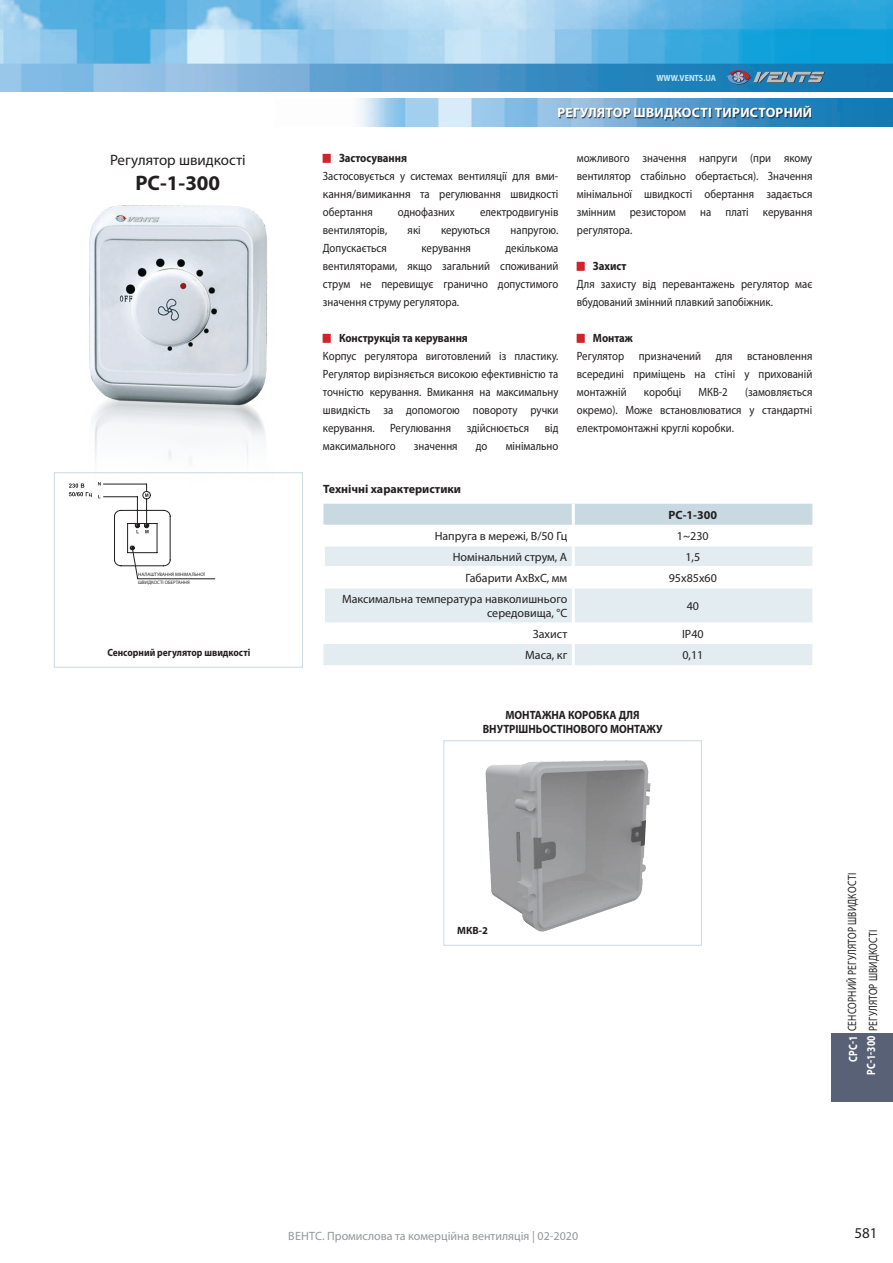
<style>
.page{position:relative;width:893px;height:1263px;background:#fff}
.page>*{position:absolute;margin:0;border:0;box-sizing:border-box;transform-origin:0 0}
.t1{font:700 21px "Myriad Pro";color:#231f20}
.t2{font:15px "Myriad Pro";color:#231f20}
.t3{font:700 13.5px "Myriad Pro";letter-spacing:.02em;color:#fff}
.t4{font:12px/18px "Myriad Pro";color:#231f20;text-align:justify;scale:.9 1}
.t5{font:12px/14.4px "Myriad Pro";color:#231f20;text-align:right}
.t6{font:700 12px/14.4px "Myriad Pro";color:#231f20;text-align:center;scale:.9 1}
.t7{font:12px/19px "Myriad Pro";letter-spacing:.02em;color:#231f20;scale:.8 1}
.t8{font:12px "Myriad Pro";color:#939598}
.t9{font:700 12px "Myriad Pro";color:#231f20}
.t10{font:700 10.5px "Myriad Pro";color:#231f20;scale:.9 1}
.t11{font:700 10.5px "Myriad Pro";color:#231f20}
.t12{font:700 9px "Myriad Pro";color:#c6eafa;scale:.9 1}
.t13{font:4.8px/7.8px "Myriad Pro";color:#231f20}
.s1{font-weight:700;color:#fff}
</style>
<div class="page">
<img style="left:0;top:0;width:893px;height:91px">
<svg style="left:726px;top:70px;width:99px;height:14px"></svg>
<div style="left:831px;top:1033px;width:62px;height:68px;background:#596176"></div>
<img style="left:359px;top:99px;width:534px;height:27px">
<img style="left:89px;top:205px;width:179px;height:256px">
<div style="left:559px;top:107px;width:253px;height:13px;background:#231f20;opacity:.7"></div>
<div style="left:323px;top:504px;width:489px;height:21px;background:#c9d9e2"></div>
<svg style="left:323px;top:546px;width:489px;height:119px;fill:#e2ecf1"></svg>
<hr style="left:325px;top:566px;width:247px;height:1px;background:#fff">
<hr style="left:575px;top:566px;width:237px;height:1px;background:#fff">
<hr style="left:325px;top:587px;width:247px;height:1px;background:#fff">
<hr style="left:575px;top:587px;width:237px;height:1px;background:#fff">
<hr style="left:325px;top:622px;width:247px;height:2px;background:#fff">
<hr style="left:575px;top:622px;width:237px;height:2px;background:#fff">
<hr style="left:572px;top:504px;width:3px;height:21px;background:#fff">
<hr style="left:322px;top:546px;width:3px;height:21px;background:#fff">
<hr style="left:572px;top:546px;width:3px;height:21px;background:#fff">
<hr style="left:322px;top:567px;width:3px;height:21px;background:#fff">
<hr style="left:572px;top:567px;width:3px;height:21px;background:#fff">
<hr style="left:322px;top:588px;width:3px;height:35px;background:#fff">
<hr style="left:572px;top:588px;width:3px;height:35px;background:#fff">
<hr style="left:322px;top:623px;width:3px;height:21px;background:#fff">
<hr style="left:572px;top:623px;width:3px;height:21px;background:#fff">
<hr style="left:572px;top:644px;width:3px;height:21px;background:#fff">
<svg style="left:69px;top:483px;width:23px;height:14px"></svg>
<svg style="left:98px;top:482px;width:117px;height:97px"></svg>
<div style="left:54px;top:472px;width:249px;height:195px;border:1px solid #c9d9e2"></div>
<img style="left:485px;top:760px;width:166px;height:172px">
<div style="left:444px;top:740px;width:258px;height:205px;border:1px solid #c9d9e2"></div>
<p class="t12" style="left:656px;top:72px;width:68px">WWW.VENTS.UA</p>
<p class="t2" style="left:110px;top:150px;width:137px">Регулятор швидкості</p>
<h1 class="t1" style="left:136px;top:169px;width:86px">РС-1-300</h1>
<p class="t13" style="left:138px;top:570px;width:68px">НАЛАШТУВАННЯ МІНІМАЛЬНОЇ<br>ШВИДКОСТІ ОБЕРТАННЯ</p>
<p class="t3" style="left:557px;top:104px;width:256px">РЕГУЛЯТОР ШВИДКОСТІ ТИРИСТОРНИЙ</p>
<p class="t6" style="left:339px;top:150px;width:77px">Застосування</p>
<p class="t4" style="left:323px;top:167px;width:263px">Застосовується у системах вентиляції для вми&shy;кання/вимикання та регулювання швидкості обертання</p>
<p class="t4" style="left:398px;top:203px;width:65px">однофазних</p>
<p class="t4" style="left:480px;top:203px;width:89px">електродвигунів</p>
<p class="t4" style="left:323px;top:221px;width:73px">вентиляторів,</p>
<p class="t4" style="left:408px;top:221px;width:16px">які</p>
<p class="t4" style="left:441px;top:221px;width:56px">керуються</p>
<p class="t4" style="left:511px;top:221px;width:55px">напругою.</p>
<p class="t4" style="left:323px;top:239px;width:73px">Допускається</p>
<p class="t4" style="left:421px;top:239px;width:56px">керування</p>
<p class="t4" style="left:323px;top:239px;width:263px;text-indent:183px">декількома вентиляторами, якщо загальний споживаний струм не перевищує гранично допустимого значення струму регулятора.</p>
<p class="t6" style="left:339px;top:330px;width:145px">Конструкція та керування</p>
<p class="t4" style="left:323px;top:347px;width:263px">Корпус регулятора виготовлений із пластику.<br>Регулятор вирізняється високою ефективністю та точністю керування. Вмикання на максимальну швидкість за допомогою повороту ручки керування.</p>
<p class="t4" style="left:390px;top:419px;width:69px">Регулювання</p>
<p class="t4" style="left:467px;top:419px;width:71px">здійснюється</p>
<p class="t4" style="left:545px;top:419px;width:17px">від</p>
<p class="t4" style="left:323px;top:437px;width:82px">максимального</p>
<p class="t4" style="left:414px;top:437px;width:50px">значення</p>
<p class="t4" style="left:476px;top:437px;width:14px">до</p>
<p class="t4" style="left:506px;top:437px;width:60px">мінімально</p>
<p class="t9" style="left:323px;top:481px;width:139px">Технічні характеристики</p>
<p class="t4" style="left:577px;top:149px;width:263px">можливого значення напруги (при якому вентилятор стабільно обертається). Значення мінімальної швидкості обертання задається змінним резистором на платі керування регулятора.</p>
<p class="t6" style="left:593px;top:258px;width:39px">Захист</p>
<p class="t4" style="left:577px;top:275px;width:263px">Для захисту від перевантажень регулятор має вбудований змінний плавкий запобіжник.</p>
<p class="t6" style="left:593px;top:330px;width:46px">Монтаж</p>
<p class="t4" style="left:577px;top:347px;width:263px">Регулятор призначений для встановлення всередині приміщень на стіні у прихованій монтажній</p>
<p class="t4" style="left:644px;top:383px;width:43px">коробці</p>
<p class="t4" style="left:698px;top:383px;width:34px">МКВ-2</p>
<p class="t4" style="left:577px;top:383px;width:263px;text-indent:168px">(замовляється окремо). Може встановлюватися у стандартні електромонтажні круглі коробки.</p>
<p class="t9" style="left:669px;top:507px;width:50px">РС-1-300</p>
<p class="t5" style="left:435px;top:528px;width:134px">Напруга в мережі, В/50 Гц</p>
<p class="t5" style="left:677px;top:528px;width:33px">1~230</p>
<p class="t5" style="left:453px;top:549px;width:116px">Номінальний струм, А</p>
<p class="t5" style="left:685px;top:549px;width:16px">1,5</p>
<p class="t5" style="left:465px;top:570px;width:103px">Габарити АхВхС, мм</p>
<p class="t5" style="left:669px;top:570px;width:50px">95х85х60</p>
<p class="t5" style="left:342px;top:591px;width:227px">Максимальна температура навколишнього середовища, °С</p>
<p class="t5" style="left:687px;top:598px;width:14px">40</p>
<p class="t5" style="left:533px;top:627px;width:36px">Захист</p>
<p class="t5" style="left:682px;top:627px;width:23px">IP40</p>
<p class="t10" style="left:107px;top:646px;width:160px">Сенсорний регулятор швидкості</p>
<p class="t5" style="left:525px;top:648px;width:44px">Маса, кг</p>
<p class="t5" style="left:682px;top:648px;width:22px">0,11</p>
<p class="t6" style="left:483px;top:707px;width:201px">МОНТАЖНА КОРОБКА ДЛЯ<br>ВНУТРІШНЬОСТІНОВОГО МОНТАЖУ</p>
<p class="t11" style="left:457px;top:924px;width:32px">МКВ-2</p>
<p class="t7" style="left:842px;top:1075px;width:254px;text-indent:13px;rotate:-90deg"><span class="s1">СРС-1</span> СЕНСОРНИЙ РЕГУЛЯТОР ШВИДКОСТІ<br><span class="s1">РС-1-300</span></p>
<p class="t7" style="left:863px;top:1031px;width:129px;rotate:-90deg">РЕГУЛЯТОР ШВИДКОСТІ</p>
<p class="t8" style="left:288px;top:1229px;width:291px">ВЕНТС. Промислова та комерційна вентиляція | 02-2020</p>
<p class="t2" style="left:854px;top:1224px;width:25px">581</p>
</div>
